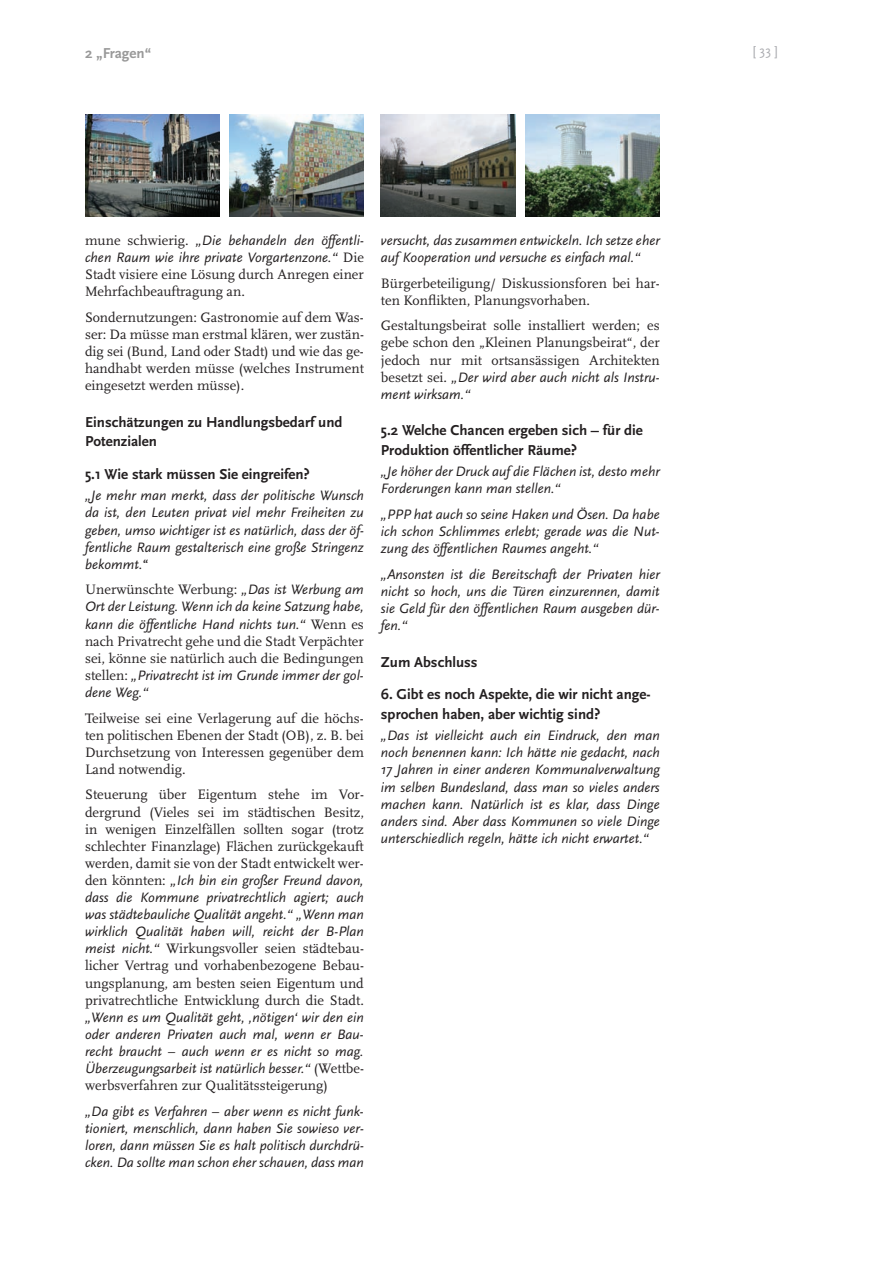
<style>
.page{position:relative;width:893px;height:1263px;background:#fff}
.page>*{position:absolute;margin:0;border:0;box-sizing:border-box;transform-origin:0 0}
.t1{font:700 15px/19.5px "Scala Sans";color:#231f20}
.t2{font:700 15px "Scala Sans";color:#999}
.t3{font:italic 14.25px/17.1px "Scala Sans";color:#231f20;text-align:justify}
.t4{font:14.25px/17.1px "Scala";color:#231f20;text-align:justify}
.t5{font:13.5px "Scala Sans";color:#a8a9ad}
.s1{font-family:"Scala";font-style:normal}
.s2{font-family:"Scala";font-weight:700;font-style:normal}
.s3{font-family:"Scala Sans";font-style:italic}
</style>
<div class="page">
<img style="left:85px;top:115px;width:134px;height:102px">
<img style="left:381px;top:115px;width:134px;height:102px">
<img style="left:526px;top:115px;width:134px;height:102px">
<img style="left:230px;top:115px;width:134px;height:102px">
<p class="t2" style="left:85px;top:45px;width:68px">2 „Fragen“</p>
<p class="t5" style="left:753px;top:43px;width:27px">[ 33 ]</p>
<p class="t3" style="left:85px;top:232px;width:280px"><span class="s1">mune schwierig.</span> „Die behandeln den öffentli&shy;chen Raum wie ihre private Vorgartenzone.“ <span class="s1">Die</span></p>
<p class="t4" style="left:85px;top:266px;width:280px">Stadt visiere eine Lösung durch Anregen einer<br>Mehrfachbeauftragung an.</p>
<p class="t4" style="left:85px;top:309px;width:280px">Sondernutzungen: Gastronomie auf dem Was&shy;ser: Da müsse man erstmal klären, wer zustän&shy;dig sei (Bund, Land oder Stadt) und wie das ge&shy;handhabt werden müsse (welches Instrument eingesetzt werden müsse).</p>
<p class="t1" style="left:85px;top:412px;width:259px">Einschätzungen zu Handlungsbedarf und<br>Potenzialen</p>
<p class="t1" style="left:85px;top:464px;width:226px">5.1 Wie stark müssen Sie eingreifen?</p>
<p class="t3" style="left:85px;top:487px;width:280px">„Je mehr man merkt, dass der politische Wunsch da ist, den Leuten privat viel mehr Freiheiten zu geben, umso wichtiger ist es natürlich, dass der öf&shy;fentliche Raum gestalterisch eine große Stringenz bekommt.<span class="s2">“</span></p>
<p class="t4" style="left:85px;top:581px;width:280px">Unerwünschte Werbung: <span class="s3">„Das ist Werbung am</span></p>
<p class="t3" style="left:85px;top:598px;width:280px">Ort der Leistung. Wenn ich da keine Satzung habe, kann die öffentliche Hand nichts tun.“ <span class="s1">Wenn es</span></p>
<p class="t4" style="left:85px;top:633px;width:280px">nach Privatrecht gehe und die Stadt Verpächter sei, könne sie natürlich auch die Bedingungen</p>
<p class="t3" style="left:85px;top:667px;width:280px"><span class="s1">stellen:</span> „Privatrecht ist im Grunde immer der gol&shy;dene Weg.“</p>
<p class="t4" style="left:85px;top:710px;width:280px">Teilweise sei eine Verlagerung auf die höchs&shy;ten politischen Ebenen der Stadt (OB), z. B. bei Durchsetzung von Interessen gegenüber dem Land notwendig.</p>
<p class="t4" style="left:85px;top:786px;width:280px">Steuerung über Eigentum stehe im Vor&shy;dergrund (Vieles sei im städtischen Besitz, in wenigen Einzelfällen sollten sogar (trotz schlechter Finanzlage) Flächen zurückgekauft werden, damit sie von der Stadt entwickelt wer-</p>
<p class="t3" style="left:85px;top:872px;width:280px"><span class="s1">den könnten:</span> „Ich bin ein großer Freund davon, dass die Kommune privatrechtlich agiert; auch was städtebauliche Qualität angeht.“ „Wenn man wirklich Qualität haben will, reicht der B-Plan</p>
<p class="t4" style="left:85px;top:940px;width:280px"><span class="s3">meist nicht.“</span> Wirkungsvoller seien städtebau&shy;licher Vertrag und vorhabenbezogene Bebau&shy;ungsplanung, am besten seien Eigentum und privatrechtliche Entwicklung durch die Stadt.</p>
<p class="t3" style="left:85px;top:1009px;width:280px">„Wenn es um Qualität geht, ‚nötigen‘ wir den ein oder anderen Privaten auch mal, wenn er Bau&shy;recht braucht – auch wenn er es nicht so mag.<br>Überzeugungsarbeit ist natürlich besser.“ <span class="s1">(Wettbe-</span></p>
<p class="t4" style="left:85px;top:1077px;width:244px">werbsverfahren zur Qualitätssteigerung)</p>
<p class="t3" style="left:85px;top:1103px;width:280px">„Da gibt es Verfahren – aber wenn es nicht funk&shy;tioniert, menschlich, dann haben Sie sowieso ver&shy;loren, dann müssen Sie es halt politisch durchdrü&shy;cken. Da sollte man schon eher schauen, dass man</p>
<p class="t3" style="left:381px;top:232px;width:280px">versucht, das zusammen entwickeln. Ich setze eher auf Kooperation und versuche es einfach mal.“</p>
<p class="t4" style="left:381px;top:275px;width:280px">Bürgerbeteiligung/ Diskussionsforen bei har&shy;ten Konflikten, Planungsvorhaben.</p>
<p class="t4" style="left:381px;top:317px;width:280px">Gestaltungsbeirat solle installiert werden; es gebe schon den „Kleinen Planungsbeirat“, der jedoch nur mit ortsansässigen Architekten</p>
<p class="t3" style="left:381px;top:369px;width:280px"><span class="s1">besetzt sei.</span> „Der wird aber auch nicht als Instru&shy;ment wirksam.“</p>
<p class="t1" style="left:381px;top:421px;width:263px">5.2 Welche Chancen ergeben sich – für die<br>Produktion öffentlicher Räume?</p>
<p class="t3" style="left:381px;top:463px;width:280px">„Je höher der Druck auf die Flächen ist, desto mehr<br>Forderungen kann man stellen.“</p>
<p class="t3" style="left:381px;top:506px;width:280px">„PPP hat auch so seine Haken und Ösen. Da habe ich schon Schlimmes erlebt; gerade was die Nut&shy;zung des öffentlichen Raumes angeht.“</p>
<p class="t3" style="left:381px;top:566px;width:280px">„Ansonsten ist die Bereitschaft der Privaten hier nicht so hoch, uns die Türen einzurennen, damit sie Geld für den öffentlichen Raum ausgeben dür&shy;fen.“</p>
<p class="t1" style="left:381px;top:652px;width:98px">Zum Abschluss</p>
<p class="t1" style="left:381px;top:685px;width:271px">6. Gibt es noch Aspekte, die wir nicht ange&shy;sprochen haben, aber wichtig sind?</p>
<p class="t3" style="left:381px;top:727px;width:280px">„Das ist vielleicht auch ein Eindruck, den man noch benennen kann: Ich hätte nie gedacht, nach 17 Jahren in einer anderen Kommunalverwaltung im selben Bundesland, dass man so vieles anders machen kann. Natürlich ist es klar, dass Dinge anders sind. Aber dass Kommunen so viele Dinge unterschiedlich regeln, hätte ich nicht erwartet.“</p>
</div>
